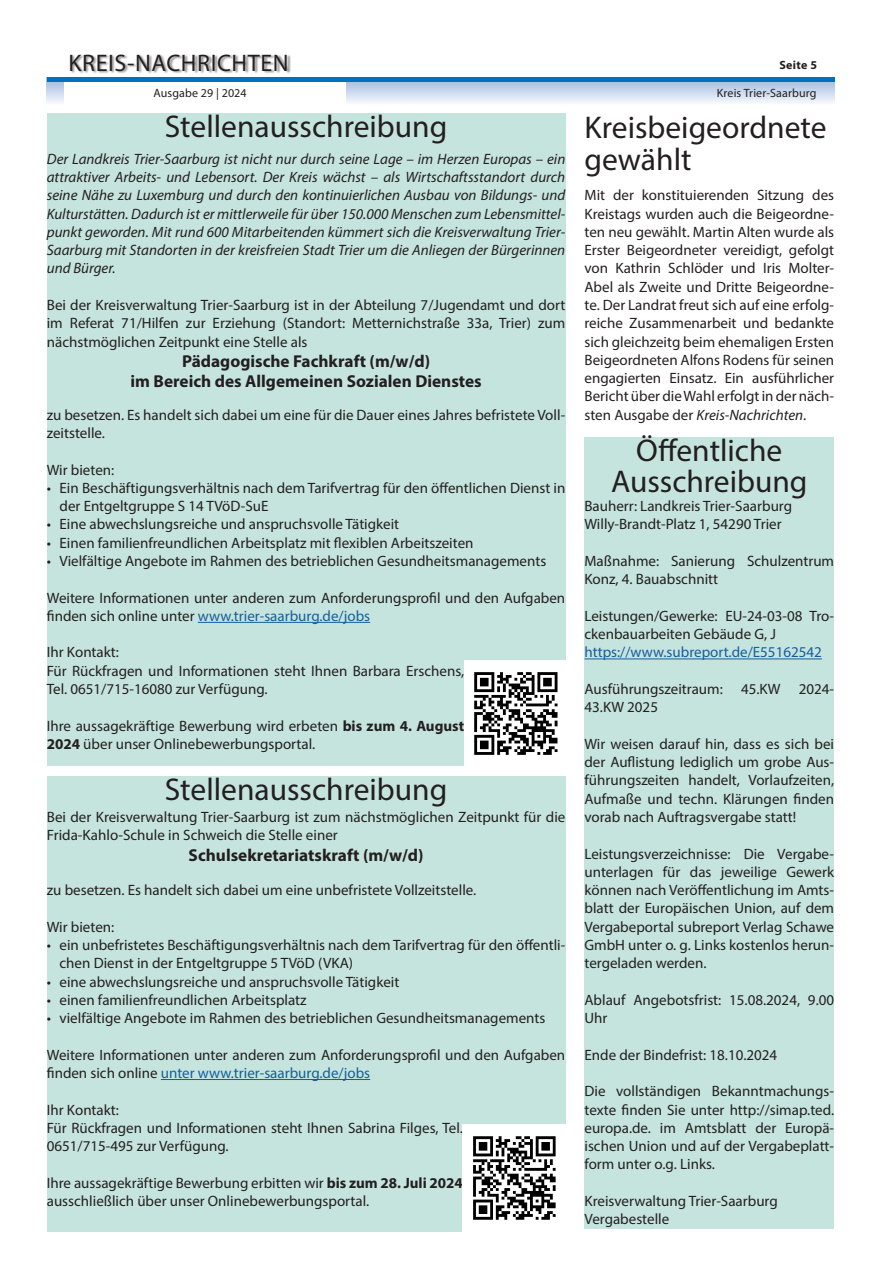
<style>
.page{position:relative;width:881px;height:1263px;background:#fff}
.page>*{position:absolute;margin:0;border:0;box-sizing:border-box;transform-origin:0 0}
.Headline{font:31.5px/31.5px "Myriad Pro";color:#231f20}
.t1{font:24px "Myriad Pro";letter-spacing:.025em;color:#231f20}
.Subline{font:700 17.25px "Myriad Pro";color:#231f20}
.Fließtext{font:15px/18.3px "Myriad Pro";color:#231f20}
.Fließtext-2{font:italic 15px/18.3px "Myriad Pro";color:#231f20;text-align:justify}
.Fließtext-3{font:15px "Myriad Pro";color:#175d9e}
.t2{font:12px "Myriad Pro";letter-spacing:.01em;color:#231f20}
.t3{font:700 12px "Myriad Pro";letter-spacing:.025em;color:#231f20}
.s1{color:#175d9e}
.s2{font-weight:700}
.s3{font-style:italic}
</style>
<div class="page">
<svg style="left:47px;top:82px;width:786px;height:21px;background:#cedbef"></svg>
<div style="left:64px;top:0;width:281px;height:113px;background:#fff"></div>
<div style="left:71px;top:54px;width:220px;height:20px;background:#231f20;opacity:.5"></div>
<hr style="left:47px;top:78px;width:786px;height:4px;background:#0072bc">
<div style="left:47px;top:113px;width:518px;height:652px;background:#c6e4de"></div>
<hr style="left:198px;top:622px;width:172px;height:1px;background:#175d9e">
<div style="left:584px;top:437px;width:249px;height:792px;background:#c6e4de"></div>
<hr style="left:584px;top:658px;width:237px;height:1px;background:#175d9e">
<div style="left:47px;top:776px;width:518px;height:455px;background:#c6e4de"></div>
<hr style="left:161px;top:1079px;width:209px;height:1px;background:#175d9e">
<img style="left:464px;top:660px;width:101px;height:105px">
<img style="left:463px;top:1125px;width:102px;height:106px">
<h2 class="t1" style="left:68px;top:48px;width:221px">KREIS-NACHRICHTEN</h2>
<p class="t2" style="left:153px;top:86px;width:95px">Ausgabe 29 | 2024</p>
<p class="Headline" style="left:165px;top:110px;width:284px">Stellenausschreibung</p>
<p class="Fließtext-2" style="left:47px;top:149px;width:520px">Der Landkreis Trier-Saarburg ist nicht nur durch seine Lage – im Herzen Europas – ein attraktiver Arbeits- und Lebensort. Der Kreis wächst – als Wirtschaftsstandort durch seine Nähe zu Luxemburg und durch den kontinuierlichen Ausbau von Bildungs- und Kulturstätten. Dadurch ist er mittlerweile für über 150.000 Menschen zum Lebensmittel&shy;punkt geworden. Mit rund 600 Mitarbeitenden kümmert sich die Kreisverwaltung Trier-Saarburg mit Standorten in der kreisfreien Stadt Trier um die Anliegen der Bürgerinnen und Bürger.</p>
<p class="Fließtext" style="left:47px;top:296px;width:520px;text-align:justify">Bei der Kreisverwaltung Trier-Saarburg ist in der Abteilung 7/Jugendamt und dort im Referat 71/Hilfen zur Erziehung (Standort: Metternichstraße 33a, Trier) zum nächstmöglichen Zeitpunkt eine Stelle als</p>
<p class="Subline" style="left:182px;top:350px;width:249px">Pädagogische Fachkraft (m/w/d)</p>
<p class="Subline" style="left:130px;top:370px;width:352px">im Bereich des Allgemeinen Sozialen Dienstes</p>
<p class="Fließtext" style="left:47px;top:405px;width:520px">zu besetzen. Es handelt sich dabei um eine für die Dauer eines Jahres befristete Voll&shy;zeitstelle.</p>
<p class="Fließtext" style="left:47px;top:460px;width:69px">Wir bieten:</p>
<p class="Fließtext" style="left:60px;top:478px;width:507px;text-indent:-13px">• Ein Beschäftigungsverhältnis nach dem Tarifvertrag für den öffentlichen Dienst in der Entgeltgruppe S 14 TVöD-SuE</p>
<p class="Fließtext" style="left:47px;top:515px;width:354px">• Eine abwechslungsreiche und anspruchsvolle Tätigkeit</p>
<p class="Fließtext" style="left:47px;top:533px;width:428px">• Einen familienfreundlichen Arbeitsplatz mit flexiblen Arbeitszeiten</p>
<p class="Fließtext" style="left:47px;top:552px;width:501px">• Vielfältige Angebote im Rahmen des betrieblichen Gesundheitsmanagements</p>
<p class="Fließtext" style="left:47px;top:588px;width:520px">Weitere Informationen unter anderen zum Anforderungsprofil und den Aufgaben finden sich online unter <span class="s1">www.trier-saarburg.de/jobs</span></p>
<p class="Fließtext" style="left:47px;top:643px;width:74px">Ihr Kontakt:</p>
<p class="Fließtext" style="left:47px;top:661px;width:419px">Für Rückfragen und Informationen steht Ihnen Barbara Erschens,<br>Tel. 0651/715-16080 zur Verfügung.</p>
<p class="Fließtext" style="left:47px;top:716px;width:419px">Ihre aussagekräftige Bewerbung wird erbeten <span class="s2">bis zum 4. August<br>2024</span> über unser Onlinebewerbungsportal.</p>
<p class="Headline" style="left:165px;top:773px;width:284px">Stellenausschreibung</p>
<p class="Fließtext" style="left:47px;top:807px;width:520px">Bei der Kreisverwaltung Trier-Saarburg ist zum nächstmöglichen Zeitpunkt für die<br>Frida-Kahlo-Schule in Schweich die Stelle einer</p>
<p class="Subline" style="left:188px;top:843px;width:236px">Schulsekretariatskraft (m/w/d)</p>
<p class="Fließtext" style="left:47px;top:881px;width:431px">zu besetzen. Es handelt sich dabei um eine unbefristete Vollzeitstelle.</p>
<p class="Fließtext" style="left:47px;top:917px;width:69px">Wir bieten:</p>
<p class="Fließtext" style="left:60px;top:935px;width:507px;text-indent:-13px">• ein unbefristetes Beschäftigungsverhältnis nach dem Tarifvertrag für den öffentli&shy;chen Dienst in der Entgeltgruppe 5 TVöD (VKA)</p>
<p class="Fließtext" style="left:47px;top:972px;width:354px">• eine abwechslungsreiche und anspruchsvolle Tätigkeit</p>
<p class="Fließtext" style="left:47px;top:990px;width:261px">• einen familienfreundlichen Arbeitsplatz</p>
<p class="Fließtext" style="left:47px;top:1009px;width:500px">• vielfältige Angebote im Rahmen des betrieblichen Gesundheitsmanagements</p>
<p class="Fließtext" style="left:47px;top:1045px;width:520px">Weitere Informationen unter anderen zum Anforderungsprofil und den Aufgaben finden sich online <span class="s1">unter www.trier-saarburg.de/jobs</span></p>
<p class="Fließtext" style="left:47px;top:1100px;width:74px">Ihr Kontakt:</p>
<p class="Fließtext" style="left:47px;top:1118px;width:417px">Für Rückfragen und Informationen steht Ihnen Sabrina Filges, Tel.<br>0651/715-495 zur Verfügung.</p>
<p class="Fließtext" style="left:47px;top:1173px;width:417px">Ihre aussagekräftige Bewerbung erbitten wir <span class="s2">bis zum 28. Juli 2024 </span>ausschließlich über unser Onlinebewerbungsportal.</p>
<p class="t3" style="left:779px;top:57px;width:39px">Seite 5</p>
<p class="t2" style="left:716px;top:86px;width:101px">Kreis Trier-Saarburg</p>
<p class="Headline" style="left:584px;top:112px;width:243px">Kreisbeigeordnete gewählt</p>
<p class="Fließtext" style="left:584px;top:186px;width:251px;text-align:justify">Mit der konstituierenden Sitzung des Kreistags wurden auch die Beigeordne&shy;ten neu gewählt. Martin Alten wurde als Erster Beigeordneter vereidigt, gefolgt von Kathrin Schlöder und Iris Molter-Abel als Zweite und Dritte Beigeordne&shy;te. Der Landrat freut sich auf eine erfolg&shy;reiche Zusammenarbeit und bedankte sich gleichzeitg beim ehemaligen Ersten Beigeordneten Alfons Rodens für seinen engagierten Einsatz. Ein ausführlicher Bericht über die Wahl erfolgt in der näch&shy;sten Ausgabe der <span class="s3">Kreis-Nachrichten</span>.</p>
<p class="Headline" style="left:636px;top:434px;width:147px">Öffentliche</p>
<p class="Headline" style="left:611px;top:466px;width:198px">Ausschreibung</p>
<p class="Fließtext" style="left:584px;top:497px;width:209px">Bauherr: Landkreis Trier-Saarburg</p>
<p class="Fließtext" style="left:584px;top:515px;width:198px">Willy-Brandt-Platz 1, 54290 Trier</p>
<p class="Fließtext" style="left:584px;top:552px;width:251px">Maßnahme: Sanierung Schulzentrum<br>Konz, 4. Bauabschnitt</p>
<p class="Fließtext" style="left:584px;top:606px;width:251px">Leistungen/Gewerke: EU-24-03-08 Tro&shy;ckenbauarbeiten Gebäude G, J</p>
<p class="Fließtext-3" style="left:584px;top:643px;width:239px">https://www.subreport.de/E55162542</p>
<p class="Fließtext" style="left:584px;top:680px;width:251px">Ausführungszeitraum: 45.KW 2024-<br>43.KW 2025</p>
<p class="Fließtext" style="left:584px;top:734px;width:251px;text-align:justify">Wir weisen darauf hin, dass es sich bei der Auflistung lediglich um grobe Aus&shy;führungszeiten handelt, Vorlaufzeiten, Aufmaße und techn. Klärungen finden vorab nach Auftragsvergabe statt!</p>
<p class="Fließtext" style="left:584px;top:844px;width:251px;text-align:justify">Leistungsverzeichnisse: Die Vergabe&shy;unterlagen für das jeweilige Gewerk können nach Veröffentlichung im Amts&shy;blatt der Europäischen Union, auf dem Vergabeportal subreport Verlag Schawe GmbH unter o. g. Links kostenlos herun&shy;tergeladen werden.</p>
<p class="Fließtext" style="left:584px;top:990px;width:251px">Ablauf Angebotsfrist: 15.08.2024, 9.00<br>Uhr</p>
<p class="Fließtext" style="left:584px;top:1045px;width:194px">Ende der Bindefrist: 18.10.2024</p>
<p class="Fließtext" style="left:584px;top:1082px;width:251px;text-align:justify">Die vollständigen Bekanntmachungs&shy;texte finden Sie unter http://simap.ted. europa.de. im Amtsblatt der Europä&shy;ischen Union und auf der Vergabeplatt&shy;form unter o.g. Links.</p>
<p class="Fließtext" style="left:584px;top:1191px;width:195px">Kreisverwaltung Trier-Saarburg</p>
<p class="Fließtext" style="left:584px;top:1210px;width:86px">Vergabestelle</p>
</div>
